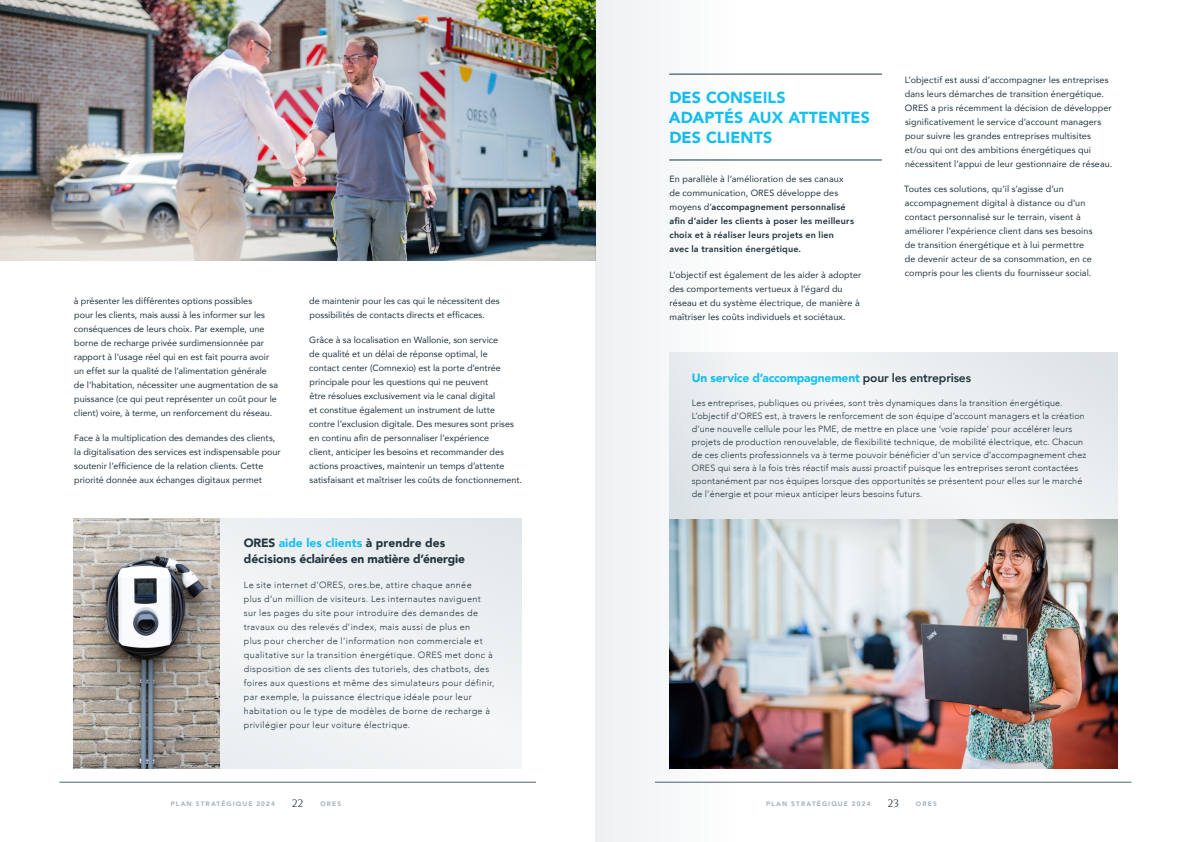
<style>
.page{position:relative;width:1191px;height:842px;background:#fff}
.page>*{position:absolute;margin:0;border:0;box-sizing:border-box;transform-origin:0 0}
.Sous-Titre{font:900 16px/20px "Avenir";letter-spacing:.005em;color:#15c0f2}
.ENCART_titre{font:900 12px/16px "Avenir";letter-spacing:-.005em;color:#21353f}
.ENCART_titre-2{font:900 12px "Avenir";letter-spacing:-.015em;color:#15c0f2}
.t1{font:12px "Novarese Std";color:#21353f}
.BODY_txt{font:9px/14px "Avenir";letter-spacing:.005em;color:#21353f}
.ENCART_text{font:300 9px/13px "Avenir";letter-spacing:.02em;color:#21353f}
.ENCART_text-2{font:300 9px/14px "Avenir";letter-spacing:.04em;color:#21353f}
.BODY_txt-2{font:800 9px/14px "Avenir";letter-spacing:.015em;color:#21353f}
.t2{font:900 6.5px "Avenir";letter-spacing:.17em;color:#a7b6be}
.s1{color:#15c0f2}
.s2{font-weight:400}
.s3{font-weight:800;color:#21353f}
</style>
<div class="page">
<hr style="left:655px;top:782px;width:476px;height:1px;background:#4d636e">
<hr style="left:60px;top:782px;width:476px;height:1px;background:#4d636e">
<div style="left:669px;top:353px;width:448px;height:167px;background:#eef1f3"></div>
<img style="left:738px;top:520px;width:379px;height:248px">
<img style="left:0;top:0;width:595px;height:261px">
<div style="left:74px;top:518px;width:448px;height:250px;background:#eff2f4"></div>
<img style="left:74px;top:518px;width:146px;height:250px">
<hr style="left:669px;top:74px;width:213px;height:1px;background:#21353f">
<hr style="left:669px;top:160px;width:213px;height:1px;background:#21353f">
<svg style="left:595px;top:0;width:143px;height:842px;fill:#f2f4f5"></svg>
<p class="BODY_txt" style="left:74px;top:293px;width:206px">à présenter les différentes options possibles<br>pour les clients, mais aussi à les informer sur les conséquences de leurs choix. Par exemple, une borne de recharge privée surdimensionnée par rapport à l’usage réel qui en est fait pourra avoir un effet sur la qualité de l’alimentation générale de l’habitation, nécessiter une augmentation de sa puissance (ce qui peut représenter un coût pour le client) voire, à terme, un renforcement du réseau.</p>
<p class="BODY_txt" style="left:74px;top:431px;width:208px">Face à la multiplication des demandes des clients, la digitalisation des services est indispensable pour soutenir l’efficience de la relation clients. Cette priorité donnée aux échanges digitaux permet</p>
<p class="BODY_txt" style="left:309px;top:293px;width:192px">de maintenir pour les cas qui le nécessitent des possibilités de contacts directs et efficaces.</p>
<p class="BODY_txt" style="left:309px;top:333px;width:214px">Grâce à sa localisation en Wallonie, son service<br>de qualité et un délai de réponse optimal, le<br>contact center (Comnexio) est la porte d’entrée principale pour les questions qui ne peuvent<br>être résolues exclusivement via le canal digital<br>et constitue également un instrument de lutte contre l’exclusion digitale. Des mesures sont prises en continu afin de personnaliser l’expérience<br>client, anticiper les besoins et recommander des actions proactives, maintenir un temps d’attente satisfaisant et maîtriser les coûts de fonctionnement.</p>
<p class="ENCART_titre" style="left:244px;top:535px;width:223px">ORES <span class="s1">aide les clients</span> à prendre des décisions éclairées en matière d’énergie</p>
<p class="ENCART_text-2" style="left:244px;top:578px;width:252px">Le site internet d’ORES, ores.be, attire chaque année<br>plus d’un million de visiteurs. Les internautes naviguent sur les pages du site pour introduire des demandes de travaux ou des relevés d’index, mais aussi de plus en<br>plus pour chercher de l’information non commerciale et qualitative sur la transition énergétique. ORES met donc à disposition de ses clients des tutoriels, des chatbots, des foires aux questions et même des simulateurs pour définir, par exemple, la puissance électrique idéale pour leur habitation ou le type de modèles de borne de recharge à privilégier pour leur voiture électrique.</p>
<p class="Sous-Titre" style="left:669px;top:87px;width:203px">DES CONSEILS<br>ADAPTÉS AUX ATTENTES<br>DES CLIENTS</p>
<p class="BODY_txt-2" style="left:669px;top:172px;width:186px"><span class="s2">En parallèle à l’amélioration de ses canaux de communication, ORES développe des moyens d’</span>accompagnement personnalisé afin d’aider les clients à poser les meilleurs choix et à réaliser leurs projets en lien avec la transition énergétique.</p>
<p class="BODY_txt" style="left:669px;top:267px;width:193px">L’objectif est également de les aider à adopter des comportements vertueux à l’égard du réseau et du système électrique, de manière à maîtriser les coûts individuels et sociétaux.</p>
<p class="BODY_txt" style="left:904px;top:72px;width:209px">L’objectif est aussi d’accompagner les entreprises dans leurs démarches de transition énergétique.<br>ORES a pris récemment la décision de développer significativement le service d’account managers pour suivre les grandes entreprises multisites et/ou qui ont des ambitions énergétiques qui nécessitent l’appui de leur gestionnaire de réseau.</p>
<p class="BODY_txt" style="left:904px;top:182px;width:190px">Toutes ces solutions, qu’il s’agisse d’un accompagnement digital à distance ou d’un contact personnalisé sur le terrain, visent à améliorer l’expérience client dans ses besoins de transition énergétique et à lui permettre de devenir acteur de sa consommation, en ce compris pour les clients du fournisseur social.</p>
<p class="ENCART_titre-2" style="left:692px;top:367px;width:280px">Un service d’accompagnement <span class="s3">pour les entreprises</span></p>
<p class="ENCART_text" style="left:692px;top:397px;width:396px">Les entreprises, publiques ou privées, sont très dynamiques dans la transition énergétique.<br>L’objectif d’ORES est, à travers le renforcement de son équipe d’account managers et la création d’une nouvelle cellule pour les PME, de mettre en place une ‘voie rapide’ pour accélérer leurs projets de production renouvelable, de flexibilité technique, de mobilité électrique, etc. Chacun de ces clients professionnels va à terme pouvoir bénéficier d’un service d’accompagnement chez ORES qui sera à la fois très réactif mais aussi proactif puisque les entreprises seront contactées spontanément par nos équipes lorsque des opportunités se présentent pour elles sur le marché de l’énergie et pour mieux anticiper leurs besoins futurs.</p>
<p class="t2" style="left:171px;top:798px;width:106px">PLAN STRATÉGIQUE 2024</p>
<h2 class="t1" style="left:292px;top:796px;width:13px">22</h2>
<p class="t2" style="left:320px;top:798px;width:22px">ORES</p>
<p class="t2" style="left:766px;top:798px;width:106px">PLAN STRATÉGIQUE 2024</p>
<h2 class="t1" style="left:887px;top:796px;width:13px">23</h2>
<p class="t2" style="left:916px;top:798px;width:22px">ORES</p>
</div>
